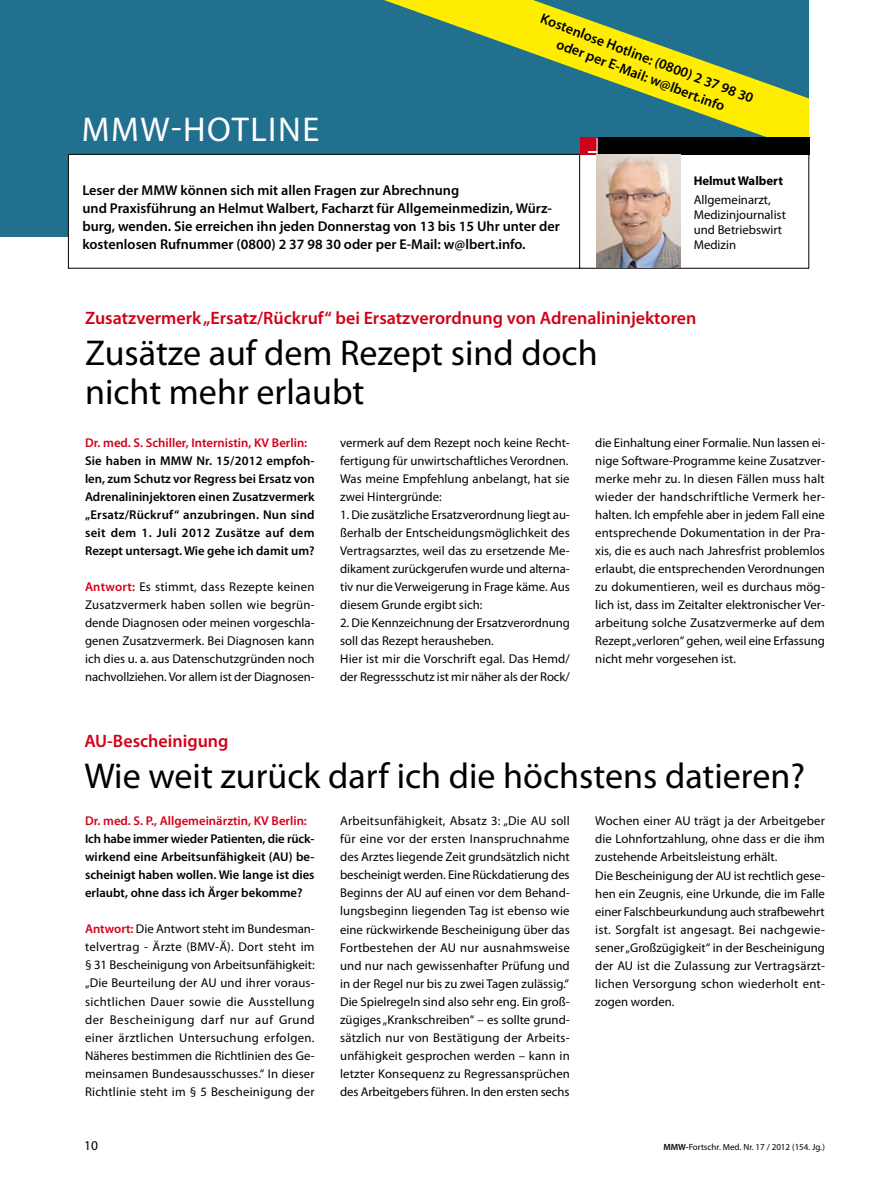
<style>
.page{position:relative;width:893px;height:1187px;background:#fff}
.page>*{position:absolute;margin:0;border:0;box-sizing:border-box;transform-origin:0 0}
.t1{font:36px/39px "Myriad Pro";color:#000}
.t2{font:34.5px "Myriad Pro";letter-spacing:.045em;color:#fff}
.t3{font:600 18px "Myriad Pro";color:#d10019}
.t4{font:600 14.25px/18px "Myriad Pro";color:#000;text-align:center}
.t5{font:13.5px "Myriad Pro";color:#000}
.t6{font:12.75px/18px "Myriad Pro";color:#000;text-align:justify}
.t7{font:600 12.75px/18px "Myriad Pro";color:#000;text-align:justify}
.t8{font:600 12.75px "Myriad Pro";color:#d10019}
.t9{font:700 12.75px "Myriad Pro";color:#000}
.t10{font:9px "Myriad Pro";color:#000}
.s1{font-weight:600;color:#d10019}
.s2{font-weight:600}
</style>
<div class="page">
<div style="left:0;top:0;width:809px;height:237px;background:#217090"></div>
<svg style="left:384px;top:0;width:425px;height:138px"></svg>
<div style="left:579px;top:154px;width:230px;height:114px;background:#fff"></div>
<div style="left:597px;top:138px;width:212px;height:17px;background:#000"></div>
<div style="left:580px;top:138px;width:17px;height:17px;background:#d10019"></div>
<hr style="left:597px;top:138px;width:1px;height:130px;background:#fff">
<img style="left:596px;top:155px;width:85px;height:113px">
<div style="left:68px;top:154px;width:512px;height:114px;background:#fff"></div>
<div style="left:68px;top:154px;width:512px;height:114px;border:1px solid #000"></div>
<h2 class="t2" style="left:82px;top:108px;width:239px">MMW-HOTLINE</h2>
<p class="t4" style="left:545px;top:9px;width:228px;rotate:21deg">Kostenlose Hotline: (0800) 2 37 98 30 oder per E-Mail: w@lbert.info</p>
<p class="t4" style="left:82px;top:181px;width:479px;text-align:left">Leser der MMW können sich mit allen Fragen zur Abrechnung<br>und Praxisführung an Helmut Walbert, Facharzt für Allgemeinmedizin, Würz&shy;burg, wenden. Sie erreichen ihn jeden Donnerstag von 13 bis 15 Uhr unter der kostenlosen Rufnummer (0800) 2 37 98 30 oder per E-Mail: w@lbert.info.</p>
<p class="t9" style="left:694px;top:172px;width:91px">Helmut Walbert</p>
<p class="t6" style="left:694px;top:192px;width:94px;line-height:15px;text-align:left">Allgemeinarzt,<br>Medizinjournalist und Betriebswirt<br>Medizin</p>
<h3 class="t3" style="left:85px;top:306px;width:613px">Zusatzvermerk „Ersatz/Rückruf“ bei Ersatzverordnung von Adrenalininjektoren</h3>
<h1 class="t1" style="left:85px;top:333px;width:514px">Zusätze auf dem Rezept sind doch nicht mehr erlaubt</h1>
<p class="t8" style="left:85px;top:434px;width:224px">Dr. med. S. Schiller, Internistin, KV Berlin:</p>
<p class="t7" style="left:85px;top:451px;width:231px">Sie haben in MMW Nr. 15/2012 empfoh&shy;len, zum Schutz vor Regress bei Ersatz von Adrenalininjektoren einen Zusatzvermerk „Ersatz/Rückruf“ anzubringen. Nun sind seit dem 1. Juli 2012 Zusätze auf dem Rezept untersagt. Wie gehe ich damit um?</p>
<p class="t6" style="left:85px;top:577px;width:231px"><span class="s1">Antwort:</span> Es stimmt, dass Rezepte keinen Zusatzvermerk haben sollen wie begrün&shy;dende Diagnosen oder meinen vorgeschla&shy;genen Zusatzvermerk. Bei Diagnosen kann ich dies u. a. aus Datenschutzgründen noch nachvollziehen. Vor allem ist der Diagnosen-</p>
<p class="t6" style="left:340px;top:433px;width:231px">vermerk auf dem Rezept noch keine Recht&shy;fertigung für unwirtschaftliches Verordnen.<br>Was meine Empfehlung anbelangt, hat sie zwei Hintergründe:</p>
<p class="t6" style="left:340px;top:505px;width:231px">1. Die zusätzliche Ersatzverordnung liegt au&shy;ßerhalb der Entscheidungsmöglichkeit des Vertragsarztes, weil das zu ersetzende Me&shy;dikament zurückgerufen wurde und alterna&shy;tiv nur die Verweigerung in Frage käme. Aus diesem Grunde ergibt sich:</p>
<p class="t6" style="left:340px;top:613px;width:231px;text-align:left">2. Die Kennzeichnung der Ersatzverordnung soll das Rezept herausheben.<br>Hier ist mir die Vorschrift egal. Das Hemd/ der Regressschutz ist mir näher als der Rock/</p>
<p class="t6" style="left:595px;top:433px;width:231px">die Einhaltung einer Formalie. Nun lassen ei&shy;nige Software-Programme keine Zusatzver&shy;merke mehr zu. In diesen Fällen muss halt wieder der handschriftliche Vermerk her&shy;halten. Ich empfehle aber in jedem Fall eine entsprechende Dokumentation in der Pra&shy;xis, die es auch nach Jahresfrist problemlos erlaubt, die entsprechenden Verordnungen zu dokumentieren, weil es durchaus mög&shy;lich ist, dass im Zeitalter elektronischer Ver&shy;arbeitung solche Zusatzvermerke auf dem Rezept „verloren“ gehen, weil eine Erfassung nicht mehr vorgesehen ist.</p>
<h3 class="t3" style="left:84px;top:729px;width:146px">AU-Bescheinigung</h3>
<h1 class="t1" style="left:84px;top:755px;width:722px">Wie weit zurück darf ich die höchstens datieren?</h1>
<p class="t8" style="left:85px;top:812px;width:223px">Dr. med. S. P., Allgemeinärztin, KV Berlin:</p>
<p class="t7" style="left:85px;top:829px;width:231px">Ich habe immer wieder Patienten, die rück&shy;wirkend eine Arbeitsunfähigkeit (AU) be&shy;scheinigt haben wollen. Wie lange ist dies erlaubt, ohne dass ich Ärger bekomme?</p>
<p class="t6" style="left:85px;top:919px;width:231px"><span class="s1">Antwort:</span> Die Antwort steht im Bundesman&shy;telvertrag - Ärzte (BMV-Ä). Dort steht im § 31 Bescheinigung von Arbeitsunfähigkeit: „Die Beurteilung der AU und ihrer voraus&shy;sichtlichen Dauer sowie die Ausstellung der Bescheinigung darf nur auf Grund einer ärztlichen Untersuchung erfolgen.<br>Näheres bestimmen die Richtlinien des Ge&shy;meinsamen Bundesausschusses.“ In dieser Richtlinie steht im § 5 Bescheinigung der</p>
<p class="t6" style="left:340px;top:811px;width:231px">Arbeitsunfähigkeit, Absatz 3: „Die AU soll für eine vor der ersten Inanspruchnahme des Arztes liegende Zeit grundsätzlich nicht bescheinigt werden. Eine Rückdatierung des Beginns der AU auf einen vor dem Behand&shy;lungsbeginn liegenden Tag ist ebenso wie eine rückwirkende Bescheinigung über das Fortbestehen der AU nur ausnahmsweise und nur nach gewissenhafter Prüfung und in der Regel nur bis zu zwei Tagen zulässig.“ Die Spielregeln sind also sehr eng. Ein groß&shy;zügiges „Krankschreiben“ – es sollte grund&shy;sätzlich nur von Bestätigung der Arbeits&shy;unfähigkeit gesprochen werden – kann in letzter Konsequenz zu Regressansprüchen des Arbeitgebers führen. In den ersten sechs</p>
<p class="t6" style="left:595px;top:812px;width:231px;text-align:left">Wochen einer AU trägt ja der Arbeitgeber die Lohnfortzahlung, ohne dass er die ihm zustehende Arbeitsleistung erhält.<br>Die Bescheinigung der AU ist rechtlich gese&shy;hen ein Zeugnis, eine Urkunde, die im Falle einer Falschbeurkundung auch strafbewehrt ist. Sorgfalt ist angesagt. Bei nachgewie&shy;sener „Großzügigkeit“ in der Bescheinigung der AU ist die Zulassung zur Vertragsärzt&shy;lichen Versorgung schon wiederholt ent&shy;zogen worden.</p>
<p class="t5" style="left:84px;top:1136px;width:15px">10</p>
<p class="t10" style="left:663px;top:1140px;width:163px"><span class="s2">MMW-</span>Fortschr. Med. Nr. 17 / 2012 (154. Jg.)</p>
</div>
